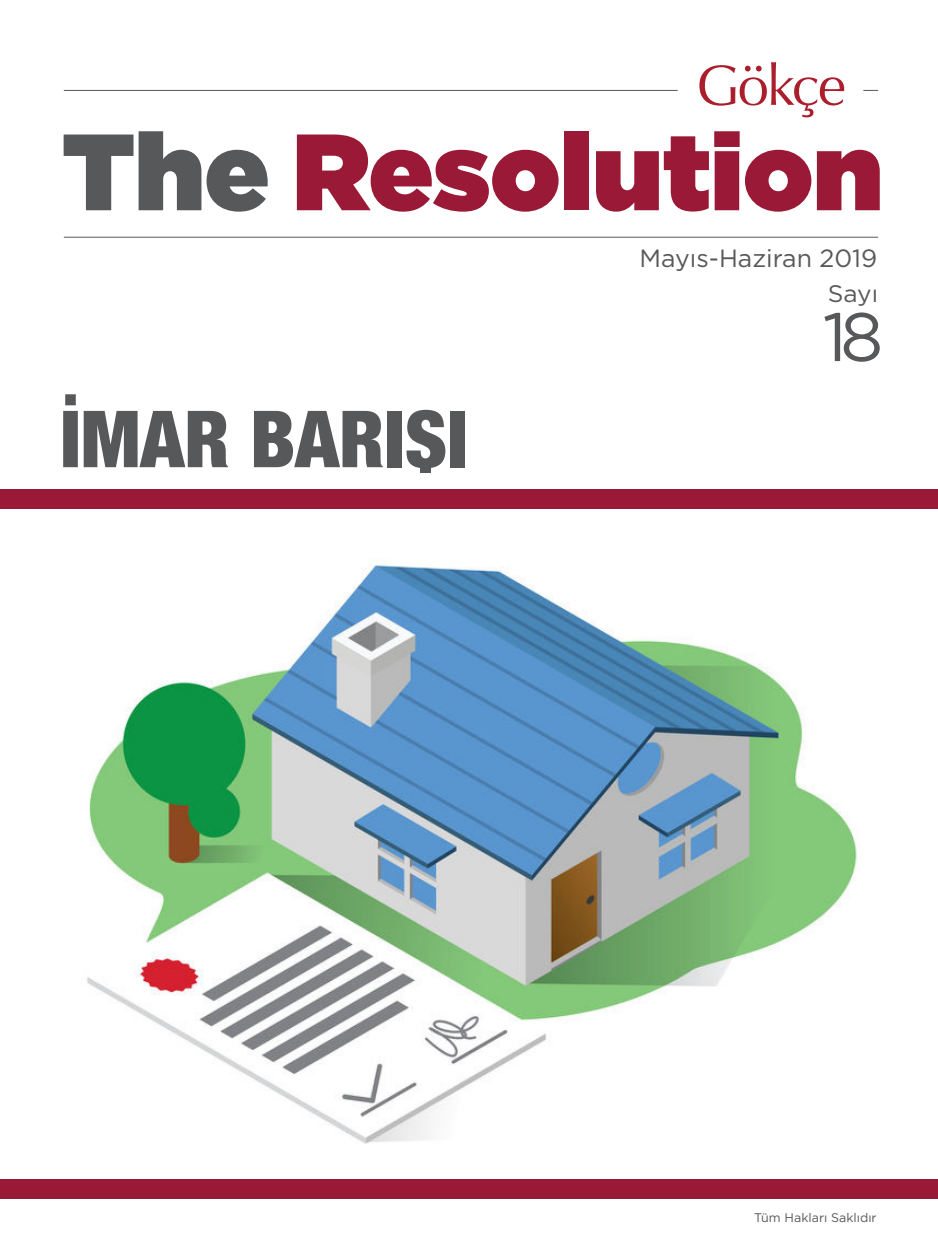
<style>
.page{position:relative;width:938px;height:1251px;background:#fff}
.page>*{position:absolute;margin:0;border:0;box-sizing:border-box;transform-origin:0 0}
.t1{font:900 108.12px "Gotham";color:#9a1936}
.t2{font:900 condensed 78.75px "Helvetica Neue LT Std";color:#57585a}
.t3{font:68.38px "Gotham";color:#57585a}
.t4{font:24.88px "Gotham";color:#57585a}
.t5{font:23.88px "Gotham";color:#57585a}
.t6{font:12.5px "Gotham";color:#57585a}
.s1{color:#57585a}
</style>
<div class="page">
<img style="left:87px;top:560px;width:770px;height:584px">
<div style="left:420px;top:462px;width:11px;height:10px;background:#57585a"></div>
<hr style="left:64px;top:90px;width:613px;height:1px;background:#57585a">
<hr style="left:64px;top:237px;width:814px;height:1px;background:#57585a">
<svg style="left:863px;top:90px;width:15px;height:1px"></svg>
<svg style="left:699px;top:62px;width:145px;height:55px"></svg>
<div style="left:0;top:489px;width:937px;height:19px;background:#9a1936"></div>
<div style="left:0;top:1178px;width:937px;height:20px;background:#9a1936"></div>
<p class="t1" style="left:62px;top:94px;width:822px"><span class="s1">The</span> Resolution</p>
<p class="t4" style="left:639px;top:242px;width:239px">Mayıs-Haziran 2019</p>
<p class="t2" style="left:60px;top:390px;width:409px">İMAR BARISI</p>
<p class="t5" style="left:827px;top:278px;width:52px">Sayı</p>
<p class="t3" style="left:822px;top:293px;width:62px">18</p>
<p class="t6" style="left:754px;top:1209px;width:124px">Tüm Hakları Saklıdır</p>
</div>
